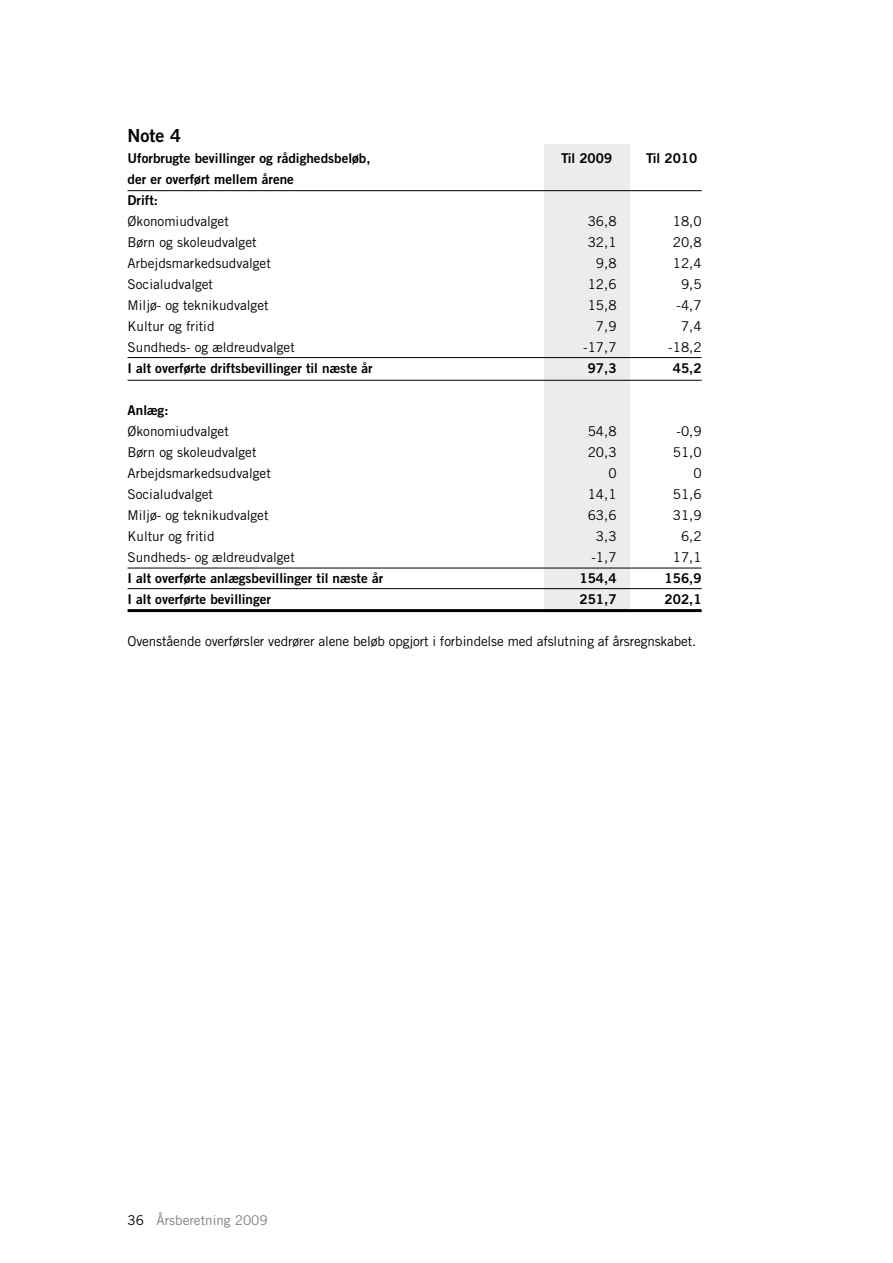
<style>
.page{position:relative;width:893px;height:1263px;background:#fff}
.page>*{position:absolute;margin:0;border:0;box-sizing:border-box;transform-origin:0 0}
.t1{font:18px "Trade Gothic LT Bold Two";color:#000}
.t2{font:13.5px "Trade Gothic LT";color:#000}
.t3{font:13.5px/21px "Trade Gothic LT Bold Two";color:#000}
.t4{font:13.5px "Trade Gothic LT";color:#80807f}
.s1{color:#000}
</style>
<div class="page">
<div style="left:544px;top:145px;width:85px;height:466px;background:#ececed"></div>
<hr style="left:128px;top:357px;width:574px;height:1px;background:#000">
<hr style="left:128px;top:190px;width:574px;height:1px;background:#000">
<hr style="left:128px;top:380px;width:574px;height:1px;background:#000">
<hr style="left:128px;top:568px;width:574px;height:1px;background:#000">
<hr style="left:128px;top:588px;width:574px;height:1px;background:#000">
<hr style="left:128px;top:609px;width:574px;height:3px;background:#000">
<h1 class="t1" style="left:128px;top:125px;width:55px">Note 4</h1>
<p class="t3" style="left:128px;top:148px;width:244px">Uforbrugte bevillinger og rådighedsbeløb,</p>
<p class="t3" style="left:561px;top:148px;width:53px">Til 2009</p>
<p class="t3" style="left:646px;top:148px;width:53px">Til 2010</p>
<p class="t3" style="left:128px;top:169px;width:168px">der er overført mellem årene<br>Drift:</p>
<p class="t2" style="left:128px;top:213px;width:103px">Økonomiudvalget</p>
<p class="t2" style="left:588px;top:213px;width:30px">36,8</p>
<p class="t2" style="left:673px;top:213px;width:30px">18,0</p>
<p class="t2" style="left:128px;top:234px;width:130px">Børn og skoleudvalget</p>
<p class="t2" style="left:588px;top:234px;width:30px">32,1</p>
<p class="t2" style="left:673px;top:234px;width:30px">20,8</p>
<p class="t2" style="left:128px;top:255px;width:145px">Arbejdsmarkedsudvalget</p>
<p class="t2" style="left:596px;top:255px;width:22px">9,8</p>
<p class="t2" style="left:673px;top:255px;width:30px">12,4</p>
<p class="t2" style="left:128px;top:276px;width:87px">Socialudvalget</p>
<p class="t2" style="left:588px;top:276px;width:30px">12,6</p>
<p class="t2" style="left:681px;top:276px;width:22px">9,5</p>
<p class="t2" style="left:128px;top:297px;width:142px">Miljø- og teknikudvalget</p>
<p class="t2" style="left:588px;top:297px;width:30px">15,8</p>
<p class="t2" style="left:676px;top:297px;width:27px">-4,7</p>
<p class="t2" style="left:128px;top:318px;width:88px">Kultur og fritid</p>
<p class="t2" style="left:596px;top:318px;width:22px">7,9</p>
<p class="t2" style="left:681px;top:318px;width:22px">7,4</p>
<p class="t2" style="left:128px;top:339px;width:169px">Sundheds- og ældreudvalget</p>
<p class="t2" style="left:583px;top:339px;width:35px">-17,7</p>
<p class="t2" style="left:668px;top:339px;width:35px">-18,2</p>
<p class="t3" style="left:128px;top:358px;width:247px">I alt overførte driftsbevillinger til næste år</p>
<p class="t3" style="left:588px;top:358px;width:30px">97,3</p>
<p class="t3" style="left:673px;top:358px;width:30px">45,2</p>
<p class="t3" style="left:128px;top:400px;width:42px">Anlæg:</p>
<p class="t2" style="left:128px;top:423px;width:103px">Økonomiudvalget</p>
<p class="t2" style="left:588px;top:423px;width:30px">54,8</p>
<p class="t2" style="left:676px;top:423px;width:27px">-0,9</p>
<p class="t2" style="left:128px;top:444px;width:130px">Børn og skoleudvalget</p>
<p class="t2" style="left:588px;top:444px;width:30px">20,3</p>
<p class="t2" style="left:673px;top:444px;width:30px">51,0</p>
<p class="t2" style="left:128px;top:465px;width:145px">Arbejdsmarkedsudvalget</p>
<p class="t2" style="left:608px;top:465px;width:10px">0</p>
<p class="t2" style="left:693px;top:465px;width:10px">0</p>
<p class="t2" style="left:128px;top:486px;width:87px">Socialudvalget</p>
<p class="t2" style="left:588px;top:486px;width:30px">14,1</p>
<p class="t2" style="left:673px;top:486px;width:30px">51,6</p>
<p class="t2" style="left:128px;top:507px;width:142px">Miljø- og teknikudvalget</p>
<p class="t2" style="left:588px;top:507px;width:30px">63,6</p>
<p class="t2" style="left:673px;top:507px;width:30px">31,9</p>
<p class="t2" style="left:128px;top:528px;width:88px">Kultur og fritid</p>
<p class="t2" style="left:596px;top:528px;width:22px">3,3</p>
<p class="t2" style="left:681px;top:528px;width:22px">6,2</p>
<p class="t2" style="left:128px;top:549px;width:169px">Sundheds- og ældreudvalget</p>
<p class="t2" style="left:591px;top:549px;width:27px">-1,7</p>
<p class="t2" style="left:673px;top:549px;width:30px">17,1</p>
<p class="t3" style="left:128px;top:568px;width:257px">I alt overførte anlægsbevillinger til næste år</p>
<p class="t3" style="left:579px;top:568px;width:39px">154,4</p>
<p class="t3" style="left:664px;top:568px;width:39px">156,9</p>
<p class="t3" style="left:128px;top:589px;width:145px">I alt overførte bevillinger</p>
<p class="t3" style="left:579px;top:589px;width:39px">251,7</p>
<p class="t3" style="left:664px;top:589px;width:39px">202,1</p>
<p class="t2" style="left:128px;top:633px;width:570px">Ovenstående overførsler vedrører alene beløb opgjort i forbindelse med afslutning af årsregnskabet.</p>
<p class="t4" style="left:128px;top:1211px;width:142px"><span class="s1">36</span> Årsberetning 2009</p>
</div>
